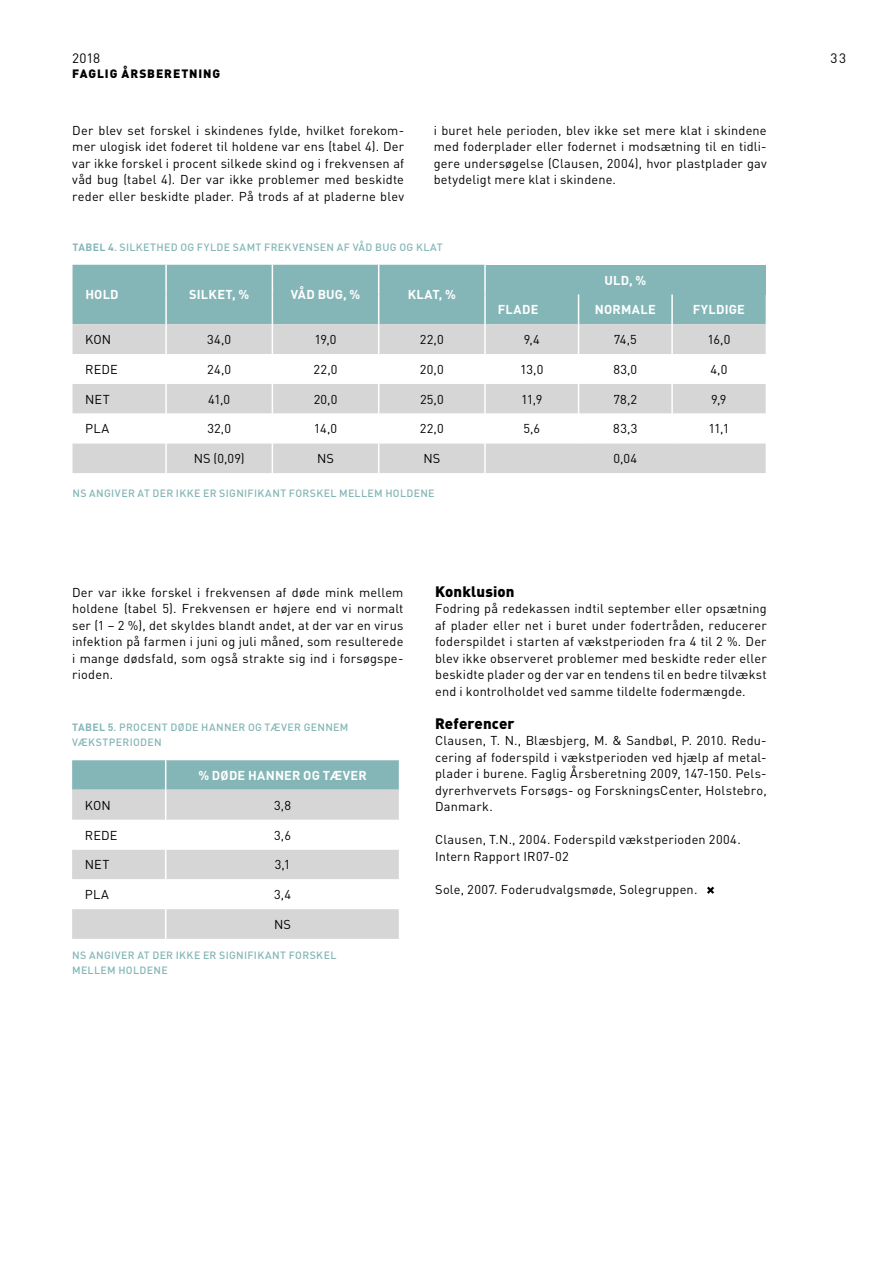
<style>
.page{position:relative;width:893px;height:1263px;background:#fff}
.page>*{position:absolute;margin:0;border:0;box-sizing:border-box;transform-origin:0 0}
.t1{font:900 15px "DIN Pro";letter-spacing:.01em;color:#000}
.t2{font:13.5px "DIN Pro";letter-spacing:.01em;color:#000}
.t3{font:12.75px/16.5px "DIN Pro";letter-spacing:.015em;color:#000;text-align:justify}
.t4{font:700 12.75px "DIN Pro";letter-spacing:.015em;color:#fff}
.t5{font:900 12px "DIN Pro";letter-spacing:.075em;color:#000}
.t6{font:500 10.5px/14.2px "DIN Pro";letter-spacing:.03em;color:#85b6b7}
.s1{font-weight:700}
</style>
<div class="page">
<div style="left:73px;top:324px;width:693px;height:149px;background:#d6d6d6"></div>
<svg style="left:73px;top:354px;width:693px;height:89px"></svg>
<div style="left:73px;top:265px;width:693px;height:59px;background:#85b6b7"></div>
<hr style="left:484px;top:265px;width:2px;height:29px;background:#fff">
<hr style="left:165px;top:294px;width:2px;height:30px;background:#fff">
<hr style="left:272px;top:294px;width:1px;height:30px;background:#fff">
<hr style="left:378px;top:294px;width:1px;height:30px;background:#fff">
<hr style="left:578px;top:294px;width:1px;height:30px;background:#fff">
<hr style="left:671px;top:294px;width:2px;height:30px;background:#fff">
<hr style="left:165px;top:324px;width:2px;height:30px;background:#fff">
<hr style="left:272px;top:324px;width:1px;height:30px;background:#fff">
<hr style="left:378px;top:324px;width:1px;height:30px;background:#fff">
<hr style="left:484px;top:324px;width:2px;height:30px;background:#fff">
<hr style="left:578px;top:324px;width:1px;height:30px;background:#fff">
<hr style="left:671px;top:324px;width:2px;height:30px;background:#fff">
<hr style="left:165px;top:354px;width:2px;height:30px;background:#fff">
<hr style="left:272px;top:354px;width:1px;height:30px;background:#fff">
<hr style="left:378px;top:354px;width:1px;height:30px;background:#fff">
<hr style="left:484px;top:354px;width:2px;height:30px;background:#fff">
<hr style="left:578px;top:354px;width:1px;height:30px;background:#fff">
<hr style="left:671px;top:354px;width:2px;height:30px;background:#fff">
<hr style="left:165px;top:384px;width:2px;height:30px;background:#fff">
<hr style="left:272px;top:384px;width:1px;height:30px;background:#fff">
<hr style="left:378px;top:384px;width:1px;height:30px;background:#fff">
<hr style="left:484px;top:384px;width:2px;height:30px;background:#fff">
<hr style="left:578px;top:384px;width:1px;height:30px;background:#fff">
<hr style="left:671px;top:384px;width:2px;height:30px;background:#fff">
<hr style="left:165px;top:414px;width:2px;height:29px;background:#fff">
<svg style="left:272px;top:414px;width:1px;height:29px"></svg>
<svg style="left:378px;top:414px;width:1px;height:29px"></svg>
<hr style="left:484px;top:414px;width:2px;height:29px;background:#fff">
<svg style="left:578px;top:414px;width:1px;height:29px"></svg>
<hr style="left:671px;top:414px;width:2px;height:29px;background:#fff">
<hr style="left:165px;top:443px;width:2px;height:30px;background:#fff">
<hr style="left:272px;top:443px;width:1px;height:30px;background:#fff">
<hr style="left:378px;top:443px;width:1px;height:30px;background:#fff">
<hr style="left:484px;top:443px;width:2px;height:30px;background:#fff">
<hr style="left:484px;top:294px;width:2px;height:30px;background:#fff">
<div style="left:72px;top:760px;width:327px;height:29px;background:#85b6b7"></div>
<div style="left:72px;top:791px;width:327px;height:148px;background:#d6d6d6"></div>
<hr style="left:72px;top:789px;width:93px;height:2px;background:#d6d6d6">
<hr style="left:166px;top:789px;width:233px;height:2px;background:#d6d6d6">
<hr style="left:165px;top:760px;width:1px;height:30px;background:#fff">
<hr style="left:165px;top:790px;width:1px;height:30px;background:#fff">
<svg style="left:72px;top:820px;width:327px;height:89px"></svg>
<hr style="left:165px;top:849px;width:1px;height:30px;background:#fff">
<hr style="left:165px;top:879px;width:1px;height:30px;background:#fff">
<hr style="left:165px;top:909px;width:1px;height:30px;background:#fff">
<svg style="left:707px;top:887px;width:7px;height:7px"></svg>
<p class="t2" style="left:72px;top:48px;width:30px">2018</p>
<p class="t2" style="left:831px;top:48px;width:17px">33</p>
<p class="t5" style="left:72px;top:64px;width:150px">FAGLIG ÅRSBERETNING</p>
<p class="t3" style="left:72px;top:121px;width:333px">Der blev set forskel i skindenes fylde, hvilket forekom&shy;mer ulogisk idet foderet til holdene var ens (tabel 4). Der var ikke forskel i procent silkede skind og i frekvensen af våd bug (tabel 4). Der var ikke problemer med beskidte reder eller beskidte plader. På trods af at pladerne blev</p>
<p class="t3" style="left:434px;top:121px;width:334px">i buret hele perioden, blev ikke set mere klat i skindene med foderplader eller fodernet i modsætning til en tidli&shy;gere undersøgelse (Clausen, 2004), hvor plastplader gav betydeligt mere klat i skindene.</p>
<p class="t6" style="left:73px;top:239px;width:372px"><span class="s1">TABEL 4</span>. SILKETHED OG FYLDE SAMT FREKVENSEN AF VÅD BUG OG KLAT</p>
<p class="t4" style="left:85px;top:284px;width:35px">HOLD</p>
<p class="t4" style="left:189px;top:284px;width:61px">SILKET, %</p>
<p class="t4" style="left:291px;top:284px;width:71px">VÅD BUG, %</p>
<p class="t4" style="left:408px;top:284px;width:50px">KLAT, %</p>
<p class="t4" style="left:604px;top:269px;width:43px">ULD, %</p>
<p class="t4" style="left:498px;top:299px;width:42px">FLADE</p>
<p class="t4" style="left:595px;top:299px;width:62px">NORMALE</p>
<p class="t4" style="left:693px;top:299px;width:54px">FYLDIGE</p>
<p class="t3" style="left:85px;top:330px;width:27px">KON</p>
<p class="t3" style="left:207px;top:330px;width:26px">34,0</p>
<p class="t3" style="left:314px;top:330px;width:24px">19,0</p>
<p class="t3" style="left:420px;top:330px;width:25px">22,0</p>
<p class="t3" style="left:524px;top:330px;width:18px">9,4</p>
<p class="t3" style="left:614px;top:330px;width:25px">74,5</p>
<p class="t3" style="left:707px;top:330px;width:24px">16,0</p>
<p class="t3" style="left:85px;top:360px;width:34px">REDE</p>
<p class="t3" style="left:207px;top:360px;width:25px">24,0</p>
<p class="t3" style="left:314px;top:360px;width:25px">22,0</p>
<p class="t3" style="left:420px;top:360px;width:25px">20,0</p>
<p class="t3" style="left:520px;top:360px;width:25px">13,0</p>
<p class="t3" style="left:613px;top:360px;width:25px">83,0</p>
<p class="t3" style="left:710px;top:360px;width:18px">4,0</p>
<p class="t3" style="left:85px;top:389px;width:26px">NET</p>
<p class="t3" style="left:208px;top:389px;width:24px">41,0</p>
<p class="t3" style="left:314px;top:389px;width:25px">20,0</p>
<p class="t3" style="left:420px;top:389px;width:25px">25,0</p>
<p class="t3" style="left:521px;top:389px;width:23px">11,9</p>
<p class="t3" style="left:613px;top:389px;width:25px">78,2</p>
<p class="t3" style="left:711px;top:389px;width:17px">9,9</p>
<p class="t3" style="left:85px;top:419px;width:26px">PLA</p>
<p class="t3" style="left:207px;top:419px;width:25px">32,0</p>
<p class="t3" style="left:314px;top:419px;width:25px">14,0</p>
<p class="t3" style="left:420px;top:419px;width:25px">22,0</p>
<p class="t3" style="left:523px;top:419px;width:18px">5,6</p>
<p class="t3" style="left:613px;top:419px;width:26px">83,3</p>
<p class="t3" style="left:708px;top:419px;width:23px">11,1</p>
<p class="t3" style="left:194px;top:449px;width:53px">NS (0,09)</p>
<p class="t3" style="left:317px;top:449px;width:18px">NS</p>
<p class="t3" style="left:423px;top:449px;width:18px">NS</p>
<p class="t3" style="left:613px;top:449px;width:25px">0,04</p>
<p class="t6" style="left:72px;top:485px;width:364px">NS ANGIVER AT DER IKKE ER SIGNIFIKANT FORSKEL MELLEM HOLDENE</p>
<p class="t3" style="left:72px;top:583px;width:333px">Der var ikke forskel i frekvensen af døde mink mellem holdene (tabel 5). Frekvensen er højere end vi normalt ser (1 – 2 %), det skyldes blandt andet, at der var en virus infektion på farmen i juni og juli måned, som resulterede i mange dødsfald, som også strakte sig ind i forsøgspe&shy;rioden.</p>
<p class="t1" style="left:435px;top:578px;width:81px">Konklusion</p>
<p class="t3" style="left:435px;top:599px;width:333px">Fodring på redekassen indtil september eller opsætning af plader eller net i buret under fodertråden, reducerer foderspildet i starten af vækstperioden fra 4 til 2 %. Der blev ikke observeret problemer med beskidte reder eller beskidte plader og der var en tendens til en bedre tilvækst end i kontrolholdet ved samme tildelte fodermængde.</p>
<p class="t1" style="left:435px;top:710px;width:81px">Referencer</p>
<p class="t3" style="left:435px;top:731px;width:333px">Clausen, T. N., Blæsbjerg, M. &amp; Sandbøl, P. 2010. Redu&shy;cering af foderspild i vækstperioden ved hjælp af metal&shy;plader i burene. Faglig Årsberetning 2009, 147-150. Pels&shy;dyrerhvervets Forsøgs- og ForskningsCenter, Holstebro, Danmark.</p>
<p class="t3" style="left:435px;top:830px;width:307px">Clausen, T.N., 2004. Foderspild vækstperioden 2004.<br>Intern Rapport IR07-02</p>
<p class="t3" style="left:435px;top:880px;width:264px">Sole, 2007. Foderudvalgsmøde, Solegruppen.</p>
<p class="t6" style="left:72px;top:719px;width:278px"><span class="s1">TABEL 5</span>. PROCENT DØDE HANNER OG TÆVER GENNEM<br>VÆKSTPERIODEN</p>
<p class="t4" style="left:198px;top:765px;width:170px">% DØDE HANNER OG TÆVER</p>
<p class="t3" style="left:85px;top:796px;width:27px">KON</p>
<p class="t3" style="left:274px;top:796px;width:18px">3,8</p>
<p class="t3" style="left:85px;top:825px;width:34px">REDE</p>
<p class="t3" style="left:274px;top:825px;width:18px">3,6</p>
<p class="t3" style="left:85px;top:855px;width:26px">NET</p>
<p class="t3" style="left:275px;top:855px;width:17px">3,1</p>
<p class="t3" style="left:85px;top:885px;width:26px">PLA</p>
<p class="t3" style="left:274px;top:885px;width:19px">3,4</p>
<p class="t3" style="left:274px;top:915px;width:18px">NS</p>
<p class="t6" style="left:72px;top:947px;width:266px">NS ANGIVER AT DER IKKE ER SIGNIFIKANT FORSKEL<br>MELLEM HOLDENE</p>
</div>
